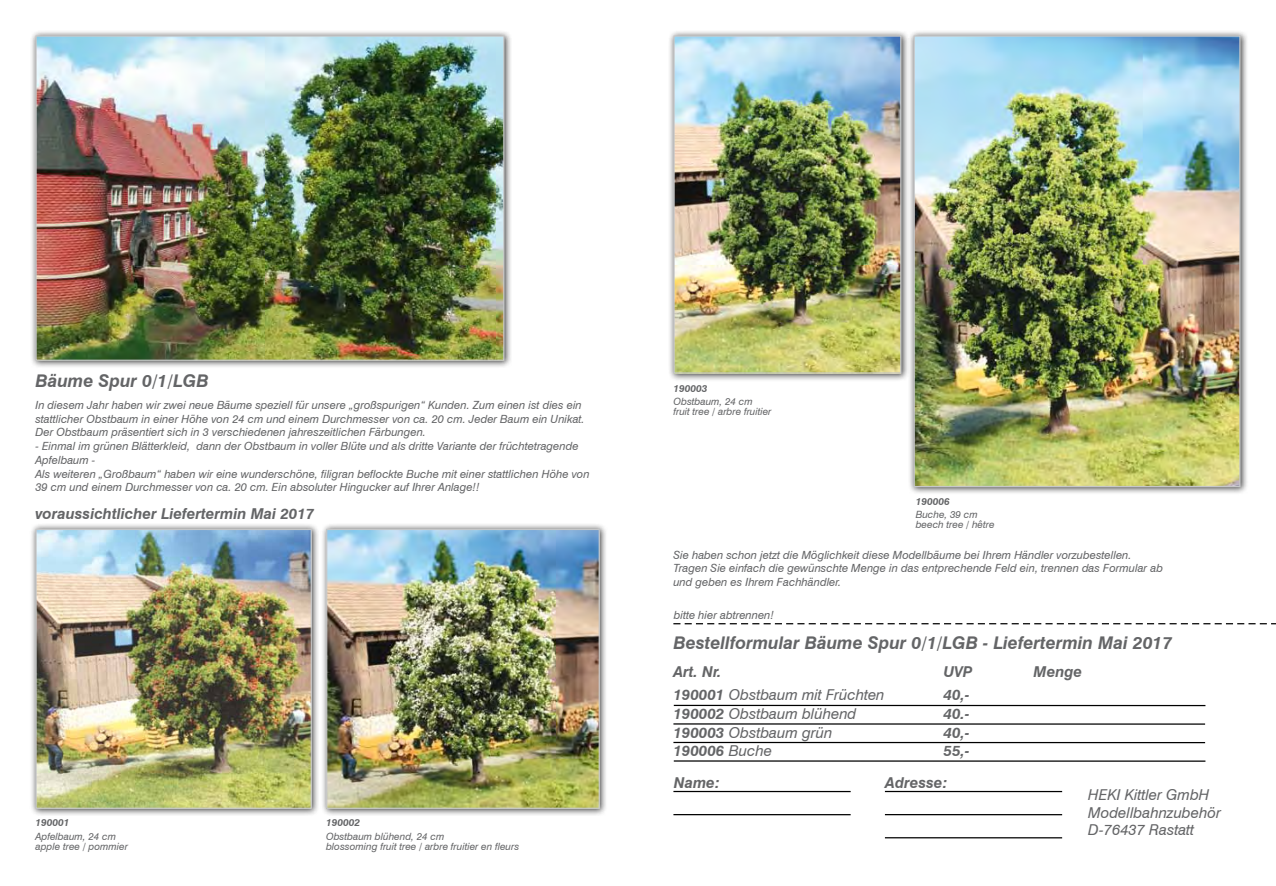
<style>
.page{position:relative;width:1276px;height:886px;background:#fff}
.page>*{position:absolute;margin:0;border:0;box-sizing:border-box;transform-origin:0 0}
.t1{font:italic 700 17.5px "Swiss 721 BT";color:#646567}
.t2{font:italic 15px/17.5px "Swiss 721 BT";color:#646567}
.t3{font:italic 700 15px "Swiss 721 BT";color:#646567}
.t4{font:italic 11.25px/13.8px "Swiss 721 BT";color:#646567}
.t5{font:italic 10px/10px "Swiss 721 BT";color:#646567}
.t6{font:italic 700 10px "Swiss 721 BT";color:#646567}
.s1{font-weight:700}
.s2{font-weight:400}
</style>
<div class="page">
<div style="left:30px;top:30px;width:482px;height:339px;background:#000;opacity:.75"></div>
<img style="left:37px;top:37px;width:465px;height:322px">
<div style="left:35px;top:35px;width:469px;height:326px;border:1px solid #c6c7c8"></div>
<div style="left:668px;top:30px;width:241px;height:352px;background:#000;opacity:.75"></div>
<img style="left:675px;top:37px;width:224px;height:335px">
<div style="left:673px;top:35px;width:228px;height:339px;border:1px solid #c6c7c8"></div>
<div style="left:320px;top:523px;width:288px;height:294px;background:#000;opacity:.75"></div>
<img style="left:328px;top:531px;width:270px;height:276px">
<div style="left:326px;top:529px;width:274px;height:280px;border:1px solid #c6c7c8"></div>
<div style="left:30px;top:523px;width:290px;height:294px;background:#000;opacity:.75"></div>
<img style="left:37px;top:531px;width:273px;height:276px">
<div style="left:35px;top:529px;width:277px;height:280px;border:1px solid #c6c7c8"></div>
<div style="left:908px;top:30px;width:340px;height:465px;background:#000;opacity:.75"></div>
<img style="left:915px;top:37px;width:323px;height:448px">
<div style="left:913px;top:35px;width:327px;height:452px;border:1px solid #c6c7c8"></div>
<hr style="left:674px;top:705px;width:531px;height:1px;background:#000">
<hr style="left:673px;top:723px;width:532px;height:2px;background:#000">
<hr style="left:673px;top:742px;width:532px;height:1px;background:#000">
<hr style="left:674px;top:760px;width:531px;height:2px;background:#000">
<hr style="left:673px;top:791px;width:177px;height:1px;background:#000">
<hr style="left:673px;top:814px;width:177px;height:1px;background:#000">
<hr style="left:885px;top:791px;width:177px;height:1px;background:#000">
<hr style="left:885px;top:814px;width:177px;height:1px;background:#000">
<hr style="left:885px;top:837px;width:177px;height:1px;background:#000">
<svg style="left:673px;top:623px;width:603px;height:1px"></svg>
<h1 class="t1" style="left:35px;top:371px;width:175px">Bäume Spur 0/1/LGB</h1>
<p class="t4" style="left:35px;top:398px;width:551px">In diesem Jahr haben wir zwei neue Bäume speziell für unsere „großspurigen“ Kunden. Zum einen ist dies ein stattlicher Obstbaum in einer Höhe von 24 cm und einem Durchmesser von ca. 20 cm. Jeder Baum ein Unikat.<br>Der Obstbaum präsentiert sich in 3 verschiedenen jahreszeitlichen Färbungen.</p>
<p class="t4" style="left:35px;top:439px;width:555px">- Einmal im grünen Blätterkleid, dann der Obstbaum in voller Blüte und als dritte Variante der früchtetragende Apfelbaum -<br>Als weiteren „Großbaum“ haben wir eine wunderschöne, filigran beflockte Buche mit einer stattlichen Höhe von 39 cm und einem Durchmesser von ca. 20 cm. Ein absoluter Hingucker auf Ihrer Anlage!!</p>
<h2 class="t3" style="left:35px;top:504px;width:280px">voraussichtlicher Liefertermin Mai 2017</h2>
<p class="t6" style="left:35px;top:816px;width:36px">190001</p>
<p class="t5" style="left:35px;top:831px;width:94px">Apfelbaum, 24 cm apple tree / pommier</p>
<p class="t6" style="left:326px;top:816px;width:36px">190002</p>
<p class="t5" style="left:326px;top:831px;width:195px">Obstbaum blühend, 24 cm<br>blossoming fruit tree / arbre fruitier en fleurs</p>
<p class="t6" style="left:673px;top:382px;width:36px">190003</p>
<p class="t5" style="left:673px;top:397px;width:100px">Obstbaum, 24 cm<br>fruit tree / arbre fruitier</p>
<p class="t6" style="left:915px;top:495px;width:36px">190006</p>
<p class="t5" style="left:915px;top:510px;width:80px">Buche, 39 cm beech tree / hêtre</p>
<p class="t4" style="left:673px;top:548px;width:491px">Sie haben schon jetzt die Möglichkeit diese Modellbäume bei Ihrem Händler vorzubestellen.<br>Tragen Sie einfach die gewünschte Menge in das entprechende Feld ein, trennen das Formular ab und geben es Ihrem Fachhändler.</p>
<p class="t4" style="left:674px;top:608px;width:102px">bitte hier abtrennen!</p>
<h1 class="t1" style="left:673px;top:632px;width:500px">Bestellformular Bäume Spur 0/1/LGB - Liefertermin Mai 2017</h1>
<h2 class="t2" style="left:673px;top:686px;width:213px"><span class="s1">190001</span> Obstbaum mit Früchten</h2>
<h2 class="t3" style="left:943px;top:686px;width:28px">40,-</h2>
<h2 class="t2" style="left:673px;top:705px;width:184px"><span class="s1">190002</span> Obstbaum blühend</h2>
<h2 class="t3" style="left:943px;top:704px;width:28px">40.-</h2>
<h2 class="t2" style="left:673px;top:723px;width:160px"><span class="s1">190003</span> Obstbaum grün</h2>
<h2 class="t3" style="left:943px;top:723px;width:28px">40,-</h2>
<h2 class="t3" style="left:673px;top:742px;width:100px">190006 <span class="s2">Buche</span></h2>
<h2 class="t3" style="left:943px;top:742px;width:28px">55,-</h2>
<h2 class="t3" style="left:673px;top:662px;width:50px">Art. Nr.</h2>
<h2 class="t3" style="left:943px;top:662px;width:31px">UVP</h2>
<h2 class="t3" style="left:1033px;top:662px;width:50px">Menge</h2>
<h2 class="t3" style="left:674px;top:774px;width:47px">Name:</h2>
<h2 class="t3" style="left:885px;top:774px;width:64px">Adresse:</h2>
<h2 class="t2" style="left:1088px;top:786px;width:134px">HEKI Kittler GmbH<br>Modellbahnzubehör<br>D-76437 Rastatt</h2>
</div>
